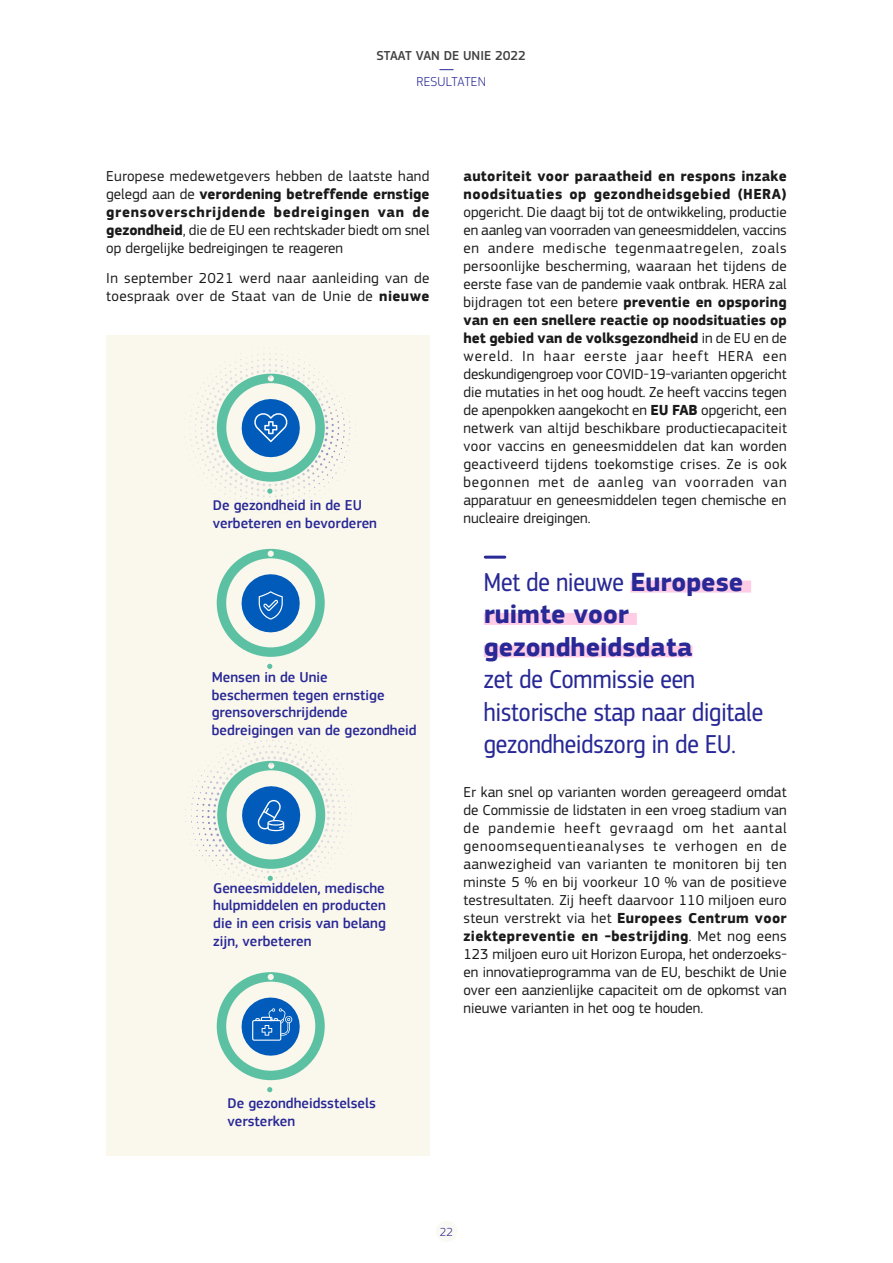
<style>
.page{position:relative;width:893px;height:1263px;background:#fff}
.page>*{position:absolute;margin:0;border:0;box-sizing:border-box;transform-origin:0 0}
.t1{font:27px/32.4px "EC Square Sans Cond Pro";color:#282896}
.Body_text{font:15px/18px "EC Square Sans Pro";color:#1a1a1a;text-align:justify}
.Body_text-2{font:15px/18px "EC Square Sans Pro";letter-spacing:.025em;color:#1a1a1a}
.t2{font:500 14.7px/17.7px "EC Square Sans Pro";color:#282896}
.t3{font:500 13.5px "EC Square Sans Pro";color:#414042}
.t4{font:300 13.5px "EC Square Sans Pro";letter-spacing:.02em;color:#282896}
.t5{font:300 12.15px "EC Square Sans Pro";color:#282896}
.s1{font-weight:700}
.s2{font-family:"EC Square Sans Pro";font-weight:700}
</style>
<div class="page">
<svg style="left:440px;top:69px;width:13px;height:1px"></svg>
<div style="left:630px;top:580px;width:121px;height:12px;background:#ffcce6"></div>
<div style="left:484px;top:613px;width:153px;height:12px;background:#ffcce6"></div>
<div style="left:484px;top:645px;width:209px;height:12px;background:#ffcce6"></div>
<hr style="left:485px;top:556px;width:20px;height:3px;background:#282896">
<div style="left:106px;top:336px;width:324px;height:820px;background:#faf7ed"></div>
<svg style="left:185px;top:353px;width:171px;height:155px"></svg>
<svg style="left:267px;top:664px;width:5px;height:5px"></svg>
<svg style="left:217px;top:549px;width:108px;height:108px"></svg>
<svg style="left:185px;top:729px;width:169px;height:161px"></svg>
<svg style="left:267px;top:1087px;width:5px;height:5px"></svg>
<svg style="left:217px;top:972px;width:108px;height:108px"></svg>
<div style="left:436px;top:1221px;width:21px;height:21px;background:#fbf9f3;border-radius:50%"></div>
<p class="t3" style="left:377px;top:48px;width:151px">STAAT VAN DE UNIE 2022</p>
<p class="t4" style="left:417px;top:74px;width:71px">RESULTATEN</p>
<p class="Body_text" style="left:106px;top:167px;width:325px">Europese medewetgevers hebben de laatste hand gelegd aan de <span class="s1">verordening betreffende ernstige grensoverschrijdende bedreigingen van de gezondheid</span>, die de EU een rechtskader biedt om snel op dergelijke bedreigingen te reageren</p>
<p class="Body_text-2" style="left:106px;top:269px;width:325px">In september 2021 werd naar aanleiding van de toespraak over de Staat van de Unie de <span class="s1">nieuwe</span></p>
<p class="t2" style="left:213px;top:497px;width:166px">De gezondheid in de EU verbeteren en bevorderen</p>
<p class="t2" style="left:212px;top:668px;width:206px">Mensen in de Unie<br>beschermen tegen ernstige grensoverschrijdende bedreigingen van de gezondheid</p>
<p class="t2" style="left:213px;top:879px;width:174px;text-align:justify">Geneesmiddelen, medische hulpmiddelen en producten die in een crisis van belang zijn, verbeteren</p>
<p class="t2" style="left:228px;top:1095px;width:150px">De gezondheidsstelsels versterken</p>
<p class="Body_text" style="left:463px;top:167px;width:325px"><span class="s1">autoriteit voor paraatheid en respons inzake noodsituaties op gezondheidsgebied (HERA) </span>opgericht. Die daagt bij tot de ontwikkeling, productie en aanleg van voorraden van geneesmiddelen, vaccins en andere medische tegenmaatregelen, zoals persoonlijke bescherming, waaraan het tijdens de eerste fase van de pandemie vaak ontbrak. HERA zal bijdragen tot een betere <span class="s1">preventie en opsporing van en een snellere reactie op noodsituaties op het gebied van de volksgezondheid</span> in de EU en de wereld. In haar eerste jaar heeft HERA een deskundigengroep voor COVID-19-varianten opgericht die mutaties in het oog houdt. Ze heeft vaccins tegen de apenpokken aangekocht en <span class="s1">EU FAB</span> opgericht, een netwerk van altijd beschikbare productiecapaciteit voor vaccins en geneesmiddelen dat kan worden geactiveerd tijdens toekomstige crises. Ze is ook begonnen met de aanleg van voorraden van apparatuur en geneesmiddelen tegen chemische en nucleaire dreigingen.</p>
<p class="t1" style="left:484px;top:566px;width:281px">Met de nieuwe <span class="s2">Europese ruimte voor gezondheidsdata<br></span>zet de Commissie een historische stap naar digitale gezondheidszorg in de EU.</p>
<p class="Body_text" style="left:463px;top:783px;width:325px">Er kan snel op varianten worden gereageerd omdat de Commissie de lidstaten in een vroeg stadium van de pandemie heeft gevraagd om het aantal genoomsequentieanalyses te verhogen en de aanwezigheid van varianten te monitoren bij ten minste 5 % en bij voorkeur 10 % van de positieve testresultaten. Zij heeft daarvoor 110 miljoen euro steun verstrekt via het <span class="s1">Europees Centrum voor ziektepreventie en -bestrijding</span>. Met nog eens 123 miljoen euro uit Horizon Europa, het onderzoeks&shy;en innovatieprogramma van de EU, beschikt de Unie over een aanzienlijke capaciteit om de opkomst van nieuwe varianten in het oog te houden.</p>
<p class="t5" style="left:440px;top:1225px;width:15px">22</p>
</div>
